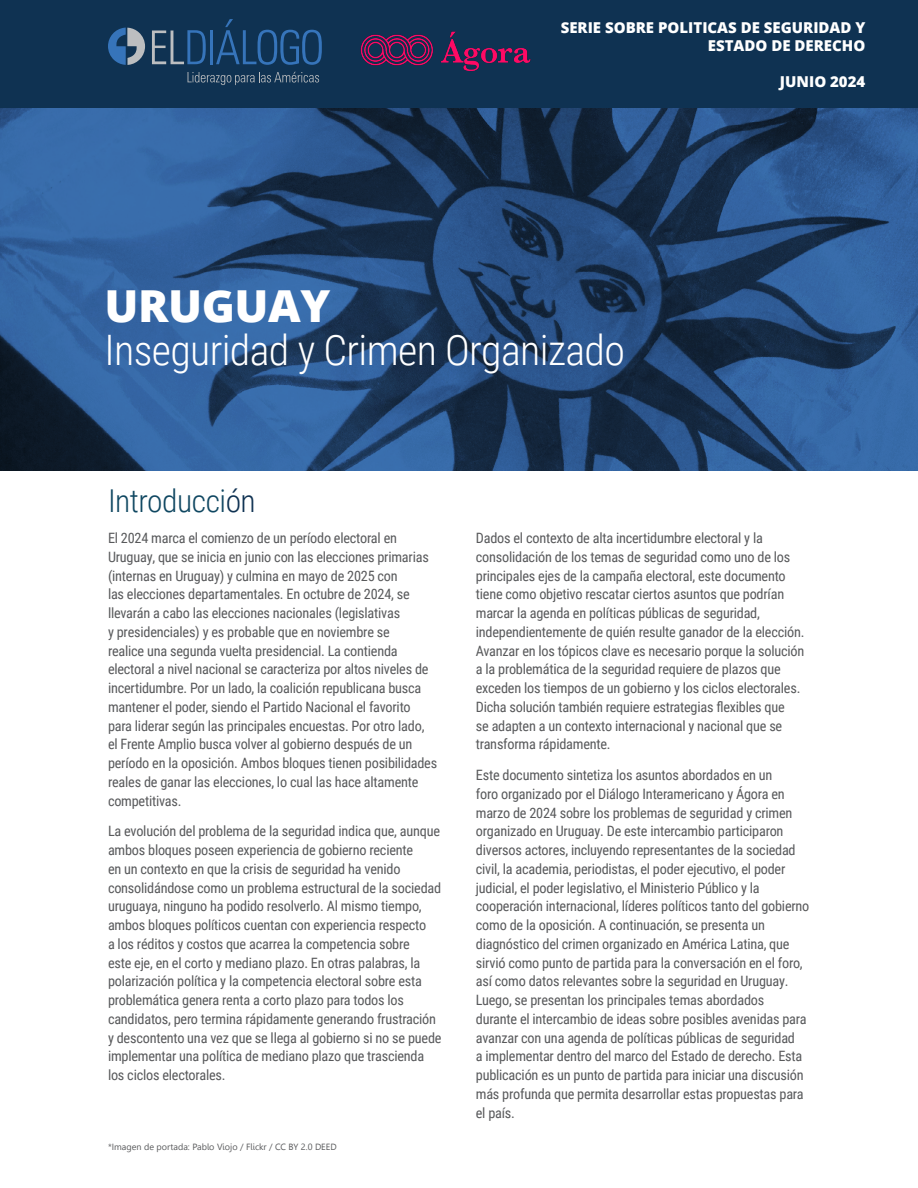
<style>
.page{position:relative;width:918px;height:1188px;background:#fff}
.page>*{position:absolute;margin:0;border:0;box-sizing:border-box;transform-origin:0 0}
.t1{font:800 44.1px "Open Sans";letter-spacing:-.01em;color:#fff}
.t2{font:300 42px "Roboto Condensed";letter-spacing:-.015em;color:#fff}
.t3{font:300 31.5px "Roboto Condensed";letter-spacing:-.015em;color:#0f4761}
.t4{font:800 15px/18px "Open Sans";color:#fff;text-align:right}
.t5{font:14.25px/18.8px "Roboto Condensed";letter-spacing:-.015em;color:#58595b}
.t6{font:9px "Leelawadee";color:#58595b}
.s1{color:#0f3252}
</style>
<div class="page">
<div style="left:0;top:0;width:918px;height:108px;background:#0f3252"></div>
<svg style="left:152px;top:30px;width:54px;height:34px"></svg>
<hr style="left:210px;top:30px;width:3px;height:34px;background:#3674ba">
<svg style="left:216px;top:19px;width:106px;height:46px"></svg>
<svg style="left:108px;top:28px;width:37px;height:37px"></svg>
<svg style="left:188px;top:72px;width:131px;height:13px"></svg>
<svg style="left:0;top:108px;width:918px;height:363px;background:#284e7e"></svg>
<img style="left:360px;top:31px;width:171px;height:40px">
<p class="t4" style="left:561px;top:18px;width:306px">SERIE SOBRE POLITICAS DE SEGURIDAD Y<br>ESTADO DE DERECHO</p>
<p class="t4" style="left:780px;top:72px;width:87px">JUNIO 2024</p>
<h1 class="t1" style="left:104px;top:272px;width:227px">URUGUAY</h1>
<h2 class="t2" style="left:104px;top:321px;width:522px">Inseguridad y Crimen Organizado</h2>
<h3 class="t3" style="left:108px;top:479px;width:149px">Introducci<span class="s1">ón</span></h3>
<p class="t5" style="left:108px;top:528px;width:331px">El 2024 marca el comienzo de un período electoral en Uruguay, que se inicia en junio con las elecciones primarias (internas en Uruguay) y culmina en mayo de 2025 con<br>las elecciones departamentales. En octubre de 2024, se llevarán a cabo las elecciones nacionales (legislativas<br>y presidenciales) y es probable que en noviembre se<br>realice una segunda vuelta presidencial. La contienda electoral a nivel nacional se caracteriza por altos niveles de incertidumbre. Por un lado, la coalición republicana busca mantener el poder, siendo el Partido Nacional el favorito para liderar según las principales encuestas. Por otro lado, el Frente Amplio busca volver al gobierno después de un período en la oposición. Ambos bloques tienen posibilidades reales de ganar las elecciones, lo cual las hace altamente competitivas.</p>
<p class="t5" style="left:108px;top:821px;width:335px">La evolución del problema de la seguridad indica que, aunque ambos bloques poseen experiencia de gobierno reciente<br>en un contexto en que la crisis de seguridad ha venido consolidándose como un problema estructural de la sociedad uruguaya, ninguno ha podido resolverlo. Al mismo tiempo, ambos bloques políticos cuentan con experiencia respecto<br>a los réditos y costos que acarrea la competencia sobre<br>este eje, en el corto y mediano plazo. En otras palabras, la polarización política y la competencia electoral sobre esta problemática genera renta a corto plazo para todos los candidatos, pero termina rápidamente generando frustración y descontento una vez que se llega al gobierno si no se puede implementar una política de mediano plazo que trascienda los ciclos electorales.</p>
<p class="t6" style="left:108px;top:1141px;width:230px">*Imagen de portada: Pablo Viojo / Flickr / CC BY 2.0 DEED</p>
<p class="t5" style="left:476px;top:528px;width:330px">Dados el contexto de alta incertidumbre electoral y la consolidación de los temas de seguridad como uno de los principales ejes de la campaña electoral, este documento tiene como objetivo rescatar ciertos asuntos que podrían marcar la agenda en políticas públicas de seguridad, independientemente de quién resulte ganador de la elección.<br>Avanzar en los tópicos clave es necesario porque la solución a la problemática de la seguridad requiere de plazos que exceden los tiempos de un gobierno y los ciclos electorales.<br>Dicha solución también requiere estrategias flexibles que<br>se adapten a un contexto internacional y nacional que se transforma rápidamente.</p>
<p class="t5" style="left:476px;top:765px;width:335px">Este documento sintetiza los asuntos abordados en un<br>foro organizado por el Diálogo Interamericano y Ágora en marzo de 2024 sobre los problemas de seguridad y crimen organizado en Uruguay. De este intercambio participaron diversos actores, incluyendo representantes de la sociedad civil, la academia, periodistas, el poder ejecutivo, el poder judicial, el poder legislativo, el Ministerio Público y la cooperación internacional, líderes políticos tanto del gobierno como de la oposición. A continuación, se presenta un diagnóstico del crimen organizado en América Latina, que sirvió como punto de partida para la conversación en el foro, así como datos relevantes sobre la seguridad en Uruguay.<br>Luego, se presentan los principales temas abordados<br>durante el intercambio de ideas sobre posibles avenidas para avanzar con una agenda de políticas públicas de seguridad<br>a implementar dentro del marco del Estado de derecho. Esta publicación es un punto de partida para iniciar una discusión más profunda que permita desarrollar estas propuestas para el país.</p>
</div>
